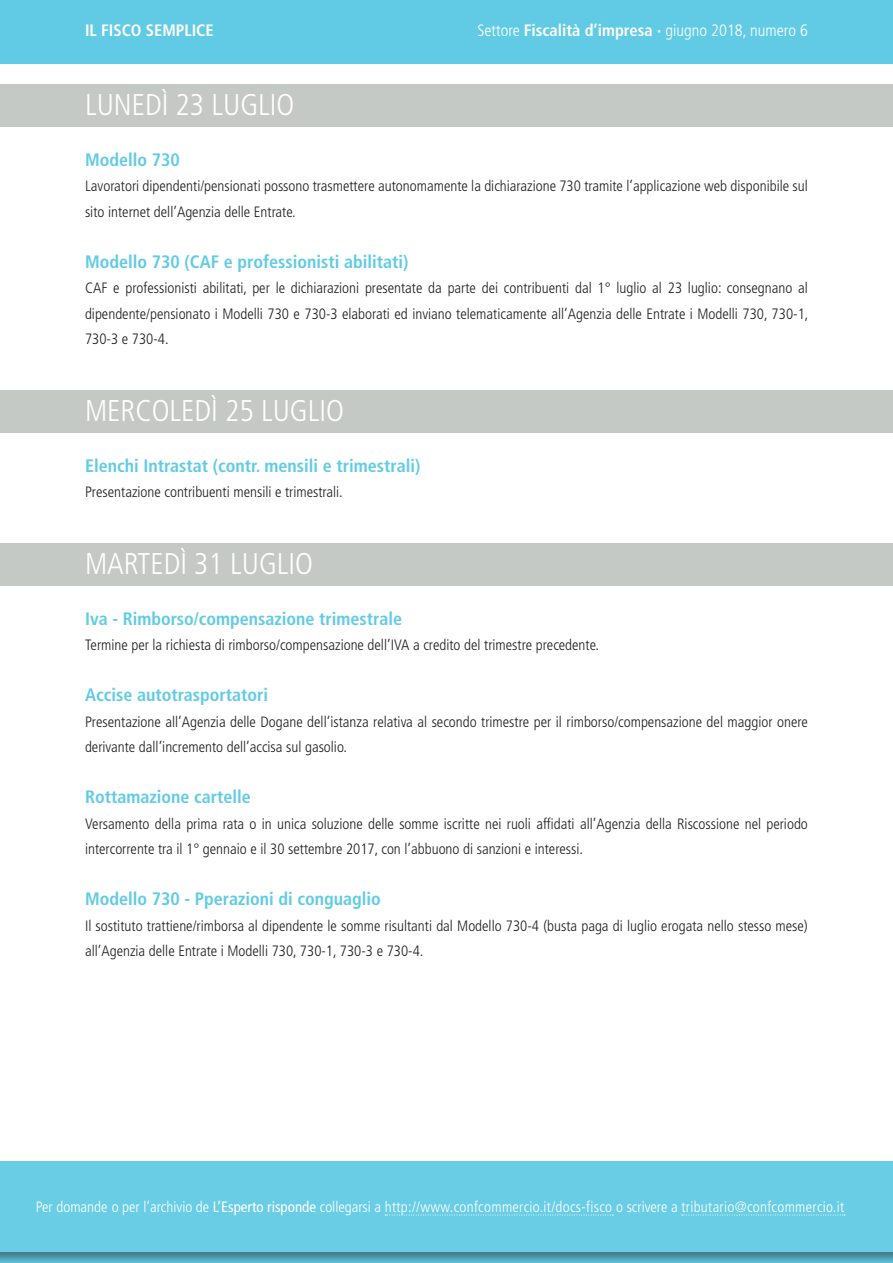
<style>
.page{position:relative;width:893px;height:1263px;background:#fff}
.page>*{position:absolute;margin:0;border:0;box-sizing:border-box;transform-origin:0 0}
.t1{font:300 condensed 30px "Frutiger LT Std";color:#fff}
.t2{font:700 condensed 18px "Frutiger LT Std";color:#61cbe5}
.t3{font:300 condensed 16.5px "Frutiger LT Std";color:#fff}
.t4{font:700 condensed 16.5px "Frutiger LT Std";color:#fff}
.t5{font:300 condensed 15px/25.5px "Frutiger LT Std";color:#231f20}
.t6{font:300 condensed 15px "Frutiger LT Std";letter-spacing:.02em;color:#fff}
.s1{font-weight:700}
.s2{font-weight:400}
</style>
<div class="page">
<div style="left:0;top:0;width:893px;height:64px;background:#61cbe5"></div>
<div style="left:0;top:1158px;width:893px;height:105px;background:#231f20;opacity:.5"></div>
<div style="left:0;top:1160px;width:893px;height:92px;background:#69cde6"></div>
<svg style="left:385px;top:1214px;width:228px;height:1px"></svg>
<svg style="left:682px;top:1214px;width:163px;height:1px"></svg>
<div style="left:0;top:64px;width:893px;height:1096px;background:#fff"></div>
<div style="left:0;top:84px;width:893px;height:43px;background:#c5c9c5"></div>
<div style="left:0;top:390px;width:893px;height:43px;background:#c5c9c5"></div>
<div style="left:0;top:543px;width:893px;height:43px;background:#c5c9c5"></div>
<p class="t4" style="left:85px;top:20px;width:130px">IL FISCO SEMPLICE</p>
<p class="t3" style="left:477px;top:21px;width:332px">Settore <span class="s1">Fiscalità d’impresa ·</span> giugno 2018, numero 6</p>
<h1 class="t1" style="left:85px;top:87px;width:211px">LUNEDÌ 23 LUGLIO</h1>
<p class="t2" style="left:85px;top:149px;width:96px">Modello 730</p>
<p class="t5" style="left:85px;top:174px;width:724px">Lavoratori dipendenti/pensionati possono trasmettere autonomamente la dichiarazione 730 tramite l’applicazione web disponibile sul sito internet dell’Agenzia delle Entrate.</p>
<p class="t2" style="left:85px;top:251px;width:325px">Modello 730 (CAF e professionisti abilitati)</p>
<p class="t5" style="left:85px;top:276px;width:725px;text-align:justify">CAF e professionisti abilitati, per le dichiarazioni presentate da parte dei contribuenti dal 1° luglio al 23 luglio: consegnano al dipendente/pensionato i Modelli 730 e 730-3 elaborati ed inviano telematicamente all’Agenzia delle Entrate i Modelli 730, 730-1, 730-3 e 730-4.</p>
<h1 class="t1" style="left:85px;top:393px;width:260px">MERCOLEDÌ 25 LUGLIO</h1>
<p class="t2" style="left:85px;top:455px;width:337px">Elenchi Intrastat (contr. mensili e trimestrali)</p>
<p class="t5" style="left:85px;top:480px;width:259px">Presentazione contribuenti mensili e trimestrali.</p>
<h1 class="t1" style="left:85px;top:546px;width:229px">MARTEDÌ 31 LUGLIO</h1>
<p class="t2" style="left:85px;top:608px;width:319px">Iva - Rimborso/compensazione trimestrale</p>
<p class="t5" style="left:85px;top:633px;width:516px">Termine per la richiesta di rimborso/compensazione dell’IVA a credito del trimestre precedente.</p>
<p class="t2" style="left:85px;top:684px;width:185px">Accise autotrasportatori</p>
<p class="t5" style="left:85px;top:709px;width:724px">Presentazione all’Agenzia delle Dogane dell’istanza relativa al secondo trimestre per il rimborso/compensazione del maggior onere derivante dall’incremento dell’accisa sul gasolio.</p>
<p class="t2" style="left:85px;top:786px;width:167px">Rottamazione cartelle</p>
<p class="t5" style="left:85px;top:811px;width:724px">Versamento della prima rata o in unica soluzione delle somme iscritte nei ruoli affidati all’Agenzia della Riscossione nel periodo intercorrente tra il 1° gennaio e il 30 settembre 2017, con l’abbuono di sanzioni e interessi.</p>
<p class="t2" style="left:85px;top:888px;width:297px">Modello 730 - Pperazioni di conguaglio</p>
<p class="t5" style="left:85px;top:913px;width:724px">Il sostituto trattiene/rimborsa al dipendente le somme risultanti dal Modello 730-4 (busta paga di luglio erogata nello stesso mese) all’Agenzia delle Entrate i Modelli 730, 730-1, 730-3 e 730-4.</p>
<p class="t6" style="left:36px;top:1198px;width:810px">Per domande o per l’archivio de <span class="s2">L’Esperto risponde</span> collegarsi a http://www.confcommercio.it/docs-fisco o scrivere a tributario@confcommercio.it</p>
</div>
